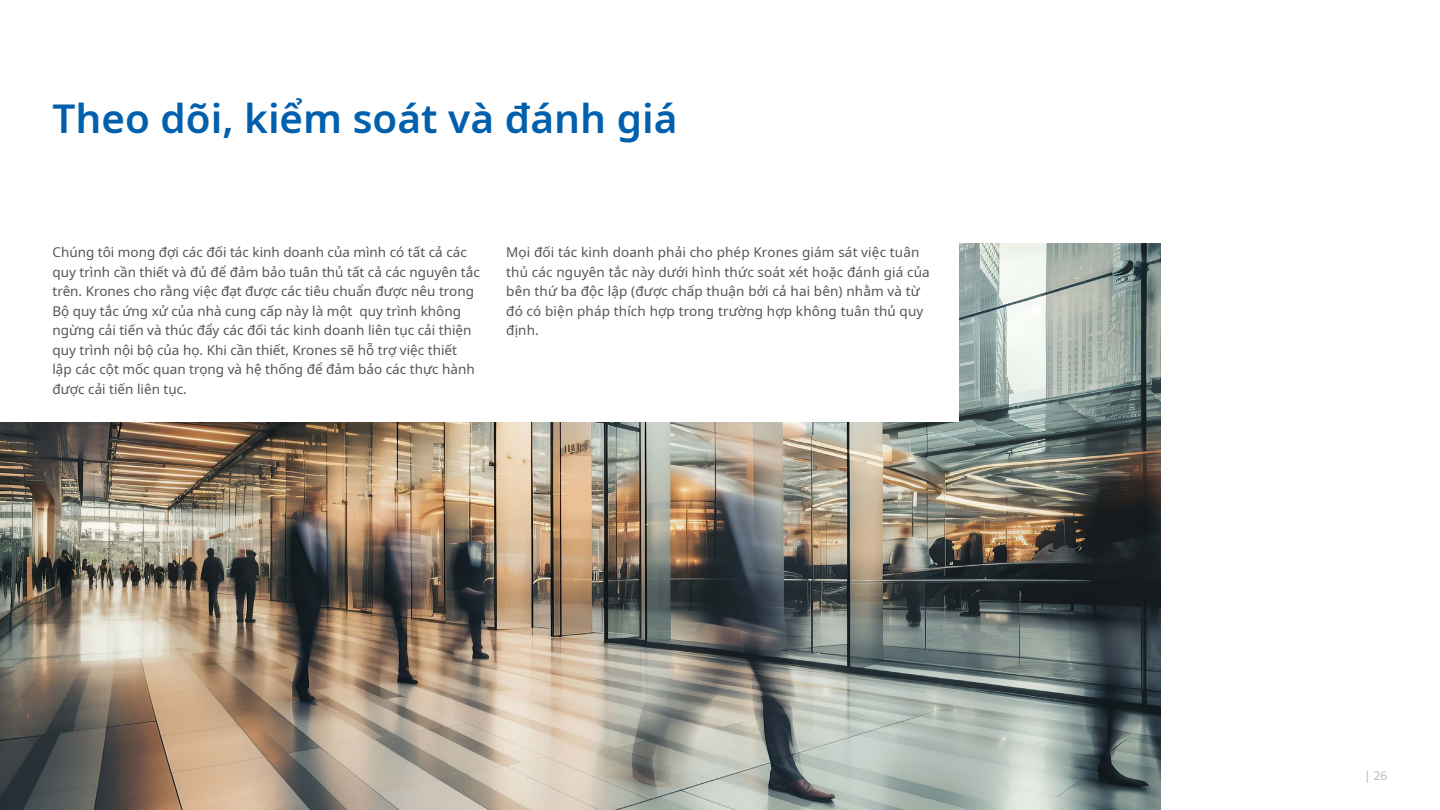
<style>
.page{position:relative;width:1440px;height:810px;background:#fff}
.page>*{position:absolute;margin:0;border:0;box-sizing:border-box;transform-origin:0 0}
.t1{font:600 40.5px "Noto Sans";color:#0060ad}
.t2{font:13.5px/19.5px "Noto Sans";color:#555}
.t3{font:12px "Noto Sans";color:#b3bbbe}
</style>
<div class="page">
<img style="left:0;top:244px;width:1160px;height:566px">
<div style="left:0;top:241px;width:958px;height:181px;background:#fff"></div>
<h1 class="t1" style="left:52px;top:90px;width:627px">Theo dõi, kiểm soát và đánh giá</h1>
<p class="t2" style="left:52px;top:243px;width:429px">Chúng tôi mong đợi các đối tác kinh doanh của mình có tất cả các quy trình cần thiết và đủ để đảm bảo tuân thủ tất cả các nguyên tắc trên. Krones cho rằng việc đạt được các tiêu chuẩn được nêu trong Bộ quy tắc ứng xử của nhà cung cấp này là một quy trình không ngừng cải tiến và thúc đẩy các đối tác kinh doanh liên tục cải thiện quy trình nội bộ của họ. Khi cần thiết, Krones sẽ hỗ trợ việc thiết<br>lập các cột mốc quan trọng và hệ thống để đảm bảo các thực hành được cải tiến liên tục.</p>
<p class="t2" style="left:506px;top:243px;width:425px">Mọi đối tác kinh doanh phải cho phép Krones giám sát việc tuân thủ các nguyên tắc này dưới hình thức soát xét hoặc đánh giá của bên thứ ba độc lập (được chấp thuận bởi cả hai bên) nhằm và từ đó có biện pháp thích hợp trong trường hợp không tuân thủ quy định.</p>
<p class="t3" style="left:1364px;top:767px;width:25px">| 26</p>
</div>
